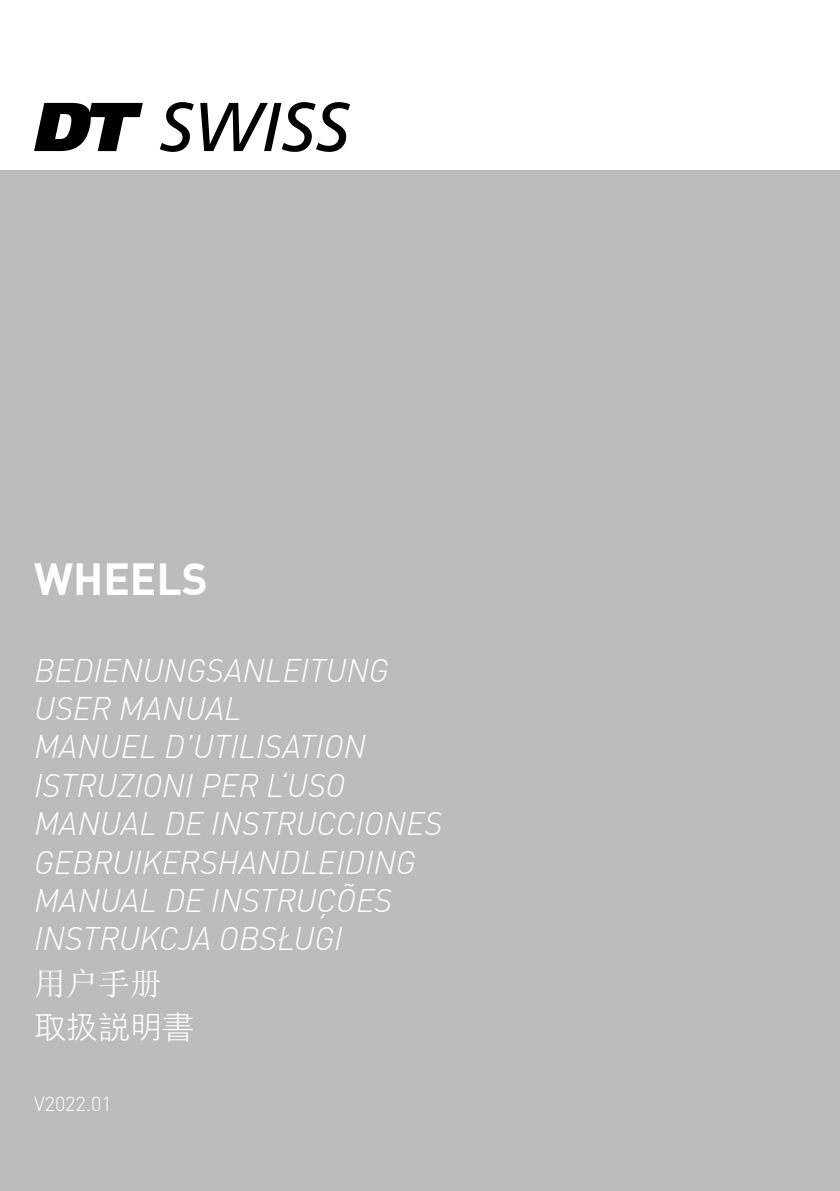
<style>
.page{position:relative;width:840px;height:1191px;background:#fff}
.page>*{position:absolute;margin:0;border:0;box-sizing:border-box;transform-origin:0 0}
.t1{font:700 44px "DIN Offc Pro";color:#fff}
.t2{font:italic 300 32px/38.4px "DIN Offc Pro";color:#fff}
.t3{font:100 32px "M Xiang He Hei SC Pro";color:#fff}
.t4{font:32px "Sim Sun";color:#fff}
.t5{font:300 20px "DIN Offc Pro";color:#fff}
</style>
<div class="page">
<div style="left:0;top:170px;width:839px;height:1021px;background:#bdbcbc"></div>
<svg style="left:34px;top:103px;width:109px;height:48px"></svg>
<svg style="left:160px;top:102px;width:33px;height:50px"></svg>
<svg style="left:200px;top:102px;width:150px;height:50px"></svg>
<h1 class="t1" style="left:34px;top:545px;width:175px">WHEELS</h1>
<p class="t2" style="left:34px;top:649px;width:409px">BEDIENUNGSANLEITUNG<br>USER MANUAL<br>MANUEL D’UTILISATION<br>ISTRUZIONI PER L‘USO<br>MANUAL DE INSTRUCCIONES<br>GEBRUIKERSHANDLEIDING<br>MANUAL DE INSTRUÇÕES<br>INSTRUKCJA OBSŁUGI</p>
<p class="t4" style="left:34px;top:967px;width:130px">用户手册</p>
<p class="t3" style="left:34px;top:1006px;width:162px">取扱説明書</p>
<p class="t5" style="left:34px;top:1088px;width:79px">V2022.01</p>
</div>
